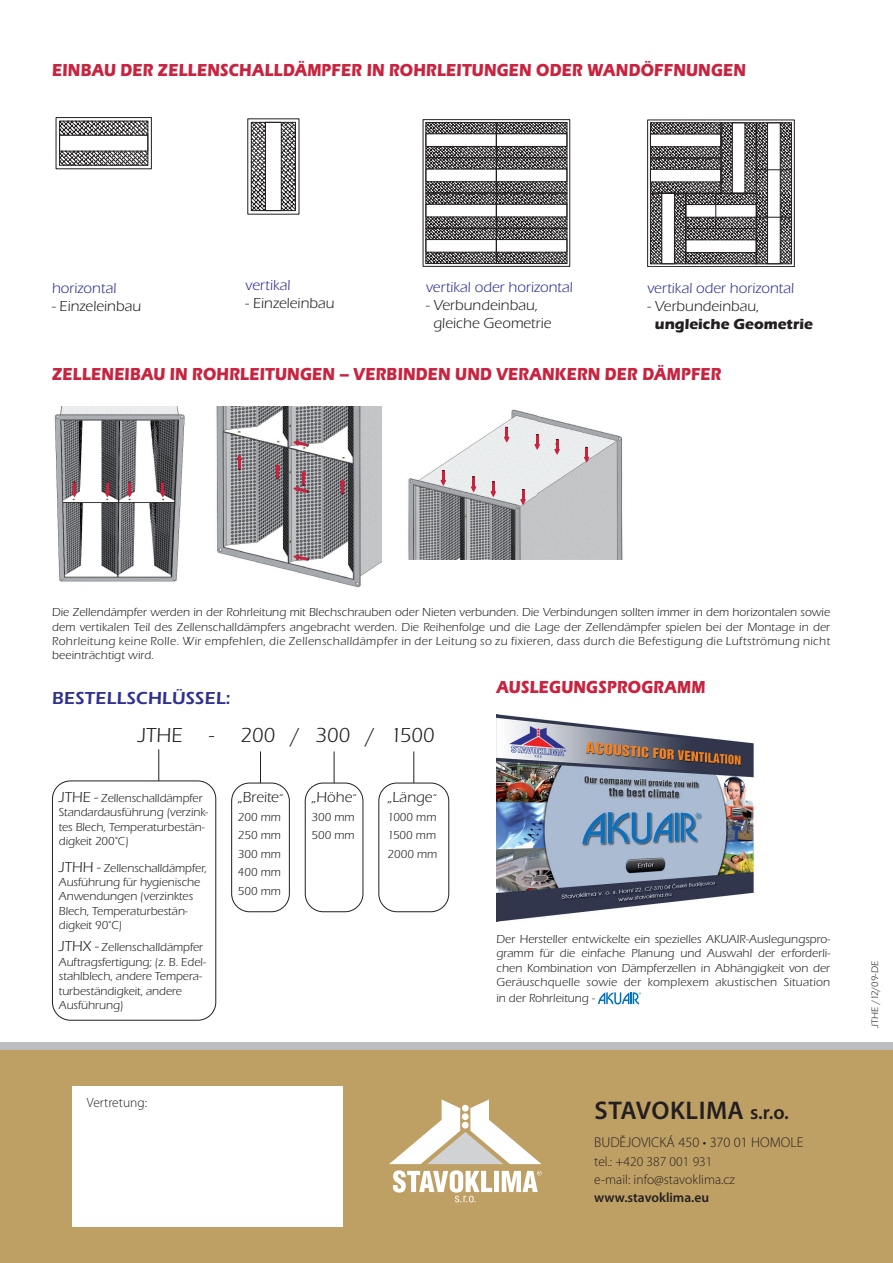
<style>
.page{position:relative;width:893px;height:1263px;background:#fff}
.page>*{position:absolute;margin:0;border:0;box-sizing:border-box;transform-origin:0 0}
.t1{font:600 25.65px "Myriad Pro";letter-spacing:.02em;color:#231f20}
.t2{font:21px "Eras Itc TOT";color:#231f20}
.t3{font:700 18px "Eras Itc TOT";letter-spacing:.015em;color:#c8233f;scale:.85 1}
.t4{font:600 18px "Eras Itc TOT";letter-spacing:.015em;color:#2e3092}
.t5{font:15px/18px "Eras Itc TOT";color:#231f20}
.t6{font:15px "Eras Itc TOT";color:#2e3092}
.t7{font:700 15px "Eras Itc TOT";color:#231f20}
.t8{font:300 14.25px "Myriad Pro";color:#231f20}
.t9{font:300 13.5px/18.3px "Myriad Pro";color:#231f20}
.t10{font:600 13.5px "Myriad Pro";color:#231f20}
.t11{font:12px/14.4px "Eras Itc TOT";letter-spacing:-.005em;color:#231f20}
.t12{font:9.75px "Eras Itc TOT";color:#231f20}
.s1{font-size:15px}
.s2{font-size:12px}
.s3{font-size:19.95px}
</style>
<div class="page">
<div style="left:0;top:1042px;width:893px;height:76px;background:#bcbdc0"></div>
<div style="left:0;top:1050px;width:893px;height:213px;background:#bea065"></div>
<hr style="left:158px;top:749px;width:1px;height:63px;background:#231f20">
<div style="left:52px;top:781px;width:164px;height:239px;background:#fff;border-radius:18px"></div>
<div style="left:52px;top:780px;width:164px;height:240px;border:1px solid #231f20;border-radius:18px"></div>
<hr style="left:260px;top:751px;width:1px;height:63px;background:#231f20">
<div style="left:232px;top:783px;width:57px;height:129px;background:#fff;border-radius:18px"></div>
<div style="left:231px;top:783px;width:59px;height:129px;border:1px solid #231f20;border-radius:18px"></div>
<hr style="left:334px;top:751px;width:1px;height:63px;background:#231f20">
<div style="left:305px;top:783px;width:58px;height:129px;background:#fff;border-radius:18px"></div>
<div style="left:305px;top:783px;width:58px;height:129px;border:1px solid #231f20;border-radius:18px"></div>
<hr style="left:413px;top:751px;width:1px;height:63px;background:#231f20">
<div style="left:379px;top:783px;width:70px;height:129px;background:#fff;border-radius:18px"></div>
<div style="left:378px;top:783px;width:71px;height:129px;border:1px solid #231f20;border-radius:18px"></div>
<svg style="left:61px;top:123px;width:85px;height:40px"></svg>
<div style="left:59px;top:135px;width:89px;height:16px;border:1px solid #231f20"></div>
<div style="left:59px;top:121px;width:89px;height:44px;border:1px solid #231f20"></div>
<div style="left:56px;top:117px;width:96px;height:52px;border:1px solid #231f20"></div>
<svg style="left:253px;top:124px;width:41px;height:85px"></svg>
<div style="left:265px;top:122px;width:17px;height:89px;border:1px solid #231f20"></div>
<div style="left:251px;top:122px;width:45px;height:89px;border:1px solid #231f20"></div>
<svg style="left:426px;top:122px;width:141px;height:142px"></svg>
<div style="left:496px;top:239px;width:71px;height:13px;border:1px solid #231f20"></div>
<div style="left:496px;top:228px;width:71px;height:36px;border:1px solid #231f20"></div>
<div style="left:423px;top:119px;width:147px;height:148px;border:1px solid #231f20"></div>
<svg style="left:650px;top:123px;width:142px;height:141px"></svg>
<div style="left:767px;top:193px;width:13px;height:71px;border:1px solid #231f20"></div>
<div style="left:756px;top:217px;width:36px;height:47px;border:1px solid #231f20"></div>
<div style="left:647px;top:120px;width:148px;height:147px;border:1px solid #231f20"></div>
<hr style="left:715px;top:193px;width:1px;height:35px;background:#231f20">
<hr style="left:791px;top:169px;width:1px;height:59px;background:#231f20">
<img style="left:54px;top:406px;width:131px;height:176px">
<svg style="left:72px;top:481px;width:5px;height:16px"></svg>
<svg style="left:105px;top:481px;width:5px;height:16px"></svg>
<svg style="left:127px;top:481px;width:5px;height:16px"></svg>
<svg style="left:160px;top:481px;width:5px;height:16px"></svg>
<img style="left:408px;top:409px;width:215px;height:150px">
<svg style="left:440px;top:470px;width:6px;height:16px"></svg>
<svg style="left:471px;top:476px;width:5px;height:16px"></svg>
<svg style="left:491px;top:481px;width:5px;height:16px"></svg>
<svg style="left:520px;top:489px;width:6px;height:16px"></svg>
<svg style="left:504px;top:427px;width:5px;height:16px"></svg>
<svg style="left:534px;top:434px;width:6px;height:16px"></svg>
<svg style="left:554px;top:439px;width:6px;height:16px"></svg>
<svg style="left:584px;top:447px;width:5px;height:16px"></svg>
<img style="left:216px;top:406px;width:166px;height:182px">
<svg style="left:237px;top:454px;width:5px;height:16px"></svg>
<svg style="left:275px;top:463px;width:5px;height:16px"></svg>
<svg style="left:340px;top:478px;width:5px;height:16px"></svg>
<svg style="left:293px;top:470px;width:16px;height:23px"></svg>
<svg style="left:293px;top:440px;width:16px;height:7px"></svg>
<svg style="left:293px;top:554px;width:16px;height:7px"></svg>
<svg style="left:598px;top:992px;width:43px;height:12px"></svg>
<img style="left:496px;top:714px;width:258px;height:207px">
<div style="left:72px;top:1086px;width:270px;height:140px;background:#fff"></div>
<svg style="left:389px;top:1099px;width:152px;height:65px"></svg>
<svg style="left:393px;top:1170px;width:149px;height:32px"></svg>
<h3 class="t3" style="left:52px;top:59px;width:818px">EINBAU DER ZELLENSCHALLDÄMPFER IN ROHRLEITUNGEN ODER WANDÖFFNUNGEN</h3>
<p class="t6" style="left:52px;top:280px;width:66px">horizontal</p>
<p class="t5" style="left:52px;top:297px;width:91px">- Einzeleinbau</p>
<p class="t6" style="left:246px;top:276px;width:47px">vertikal</p>
<p class="t5" style="left:246px;top:294px;width:91px">- Einzeleinbau</p>
<p class="t6" style="left:426px;top:279px;width:148px">vertikal oder horizontal</p>
<p class="t5" style="left:433px;top:296px;width:120px;text-indent:-7px">- Verbundeinbau, gleiche Geometrie</p>
<p class="t6" style="left:647px;top:280px;width:148px">vertikal oder horizontal</p>
<p class="t5" style="left:647px;top:297px;width:113px">- Verbundeinbau,</p>
<p class="t7" style="left:655px;top:315px;width:160px">ungleiche Geometrie</p>
<h3 class="t3" style="left:52px;top:363px;width:789px">ZELLENEIBAU IN ROHRLEITUNGEN – VERBINDEN UND VERANKERN DER DÄMPFER</h3>
<p class="t11" style="left:52px;top:605px;width:780px;text-align:justify">Die Zellendämpfer werden in der Rohrleitung mit Blechschrauben oder Nieten verbunden. Die Verbindungen sollten immer in dem horizontalen sowie dem vertikalen Teil des Zellenschalldämpfers angebracht werden. Die Reihenfolge und die Lage der Zellendämpfer spielen bei der Montage in der Rohrleitung keine Rolle. Wir empfehlen, die Zellenschalldämpfer in der Leitung so zu fixieren, dass durch die Befestigung die Luftströmung nicht beeinträchtigt wird.</p>
<h3 class="t4" style="left:52px;top:688px;width:180px">BESTELLSCHLÜSSEL:</h3>
<h2 class="t2" style="left:138px;top:724px;width:47px">JTHE</h2>
<h2 class="t2" style="left:209px;top:724px;width:227px">- 200 / 300 / 1500</h2>
<p class="t11" style="left:59px;top:791px;width:151px"><span class="s1">JTHE -</span> Zellenschalldämpfer<br>Standardausführung (verzink&shy;tes Blech, Temperaturbestän&shy;digkeit 200°C)</p>
<p class="t11" style="left:59px;top:860px;width:150px"><span class="s1">JTHH -</span> Zellenschalldämpfer,<br>Ausführung für hygienische<br>Anwendungen (verzinktes<br>Blech, Temperaturbestän&shy;digkeit 90°C)</p>
<p class="t11" style="left:59px;top:940px;width:149px"><span class="s1">JTHX -</span> Zellenschalldämpfer<br>Auftragsfertigung; (z. B. Edel&shy;stahlblech, andere Tempera&shy;turbeständigkeit, andere<br>Ausführung)</p>
<p class="t5" style="left:238px;top:788px;width:47px">„Breite<span class="s2">“</span></p>
<p class="t11" style="left:238px;top:807px;width:45px;line-height:18.6px;text-align:justify">200 mm 250 mm 300 mm 400 mm 500 mm</p>
<p class="t5" style="left:311px;top:788px;width:47px">„Höhe<span class="s2">“</span></p>
<p class="t11" style="left:311px;top:807px;width:45px;line-height:18.6px">300 mm<br>500 mm</p>
<p class="t5" style="left:387px;top:788px;width:51px">„Länge<span class="s2">“</span></p>
<p class="t11" style="left:387px;top:807px;width:51px;line-height:18.6px;text-align:justify">1000 mm 1500 mm 2000 mm</p>
<h3 class="t3" style="left:497px;top:677px;width:247px">AUSLEGUNGSPROGRAMM</h3>
<p class="t11" style="left:496px;top:932px;width:335px;text-align:justify">Der Hersteller entwickelte ein spezielles AKUAIR-Auslegungspro&shy;gramm für die einfache Planung und Auswahl der erforderli&shy;chen Kombination von Dämpferzellen in Abhängigkeit von der Geräuschquelle sowie der komplexem akustischen Situation</p>
<p class="t11" style="left:496px;top:991px;width:100px">in der Rohrleitung -</p>
<p class="t9" style="left:87px;top:1093px;width:62px">Vertretung:</p>
<h1 class="t1" style="left:594px;top:1094px;width:196px">STAVOKLIMA <span class="s3">s.r.o.</span></h1>
<p class="t8" style="left:594px;top:1134px;width:211px">BUDĚJOVICKÁ 450 • 370 01 HOMOLE</p>
<p class="t9" style="left:594px;top:1152px;width:142px">tel.: +420 387 001 931 e-mail: info@stavoklima.cz</p>
<p class="t10" style="left:594px;top:1189px;width:116px">www.stavoklima.eu</p>
<p class="t12" style="left:870px;top:1028px;width:69px;rotate:-90deg">JTHE /12/09-DE</p>
</div>
